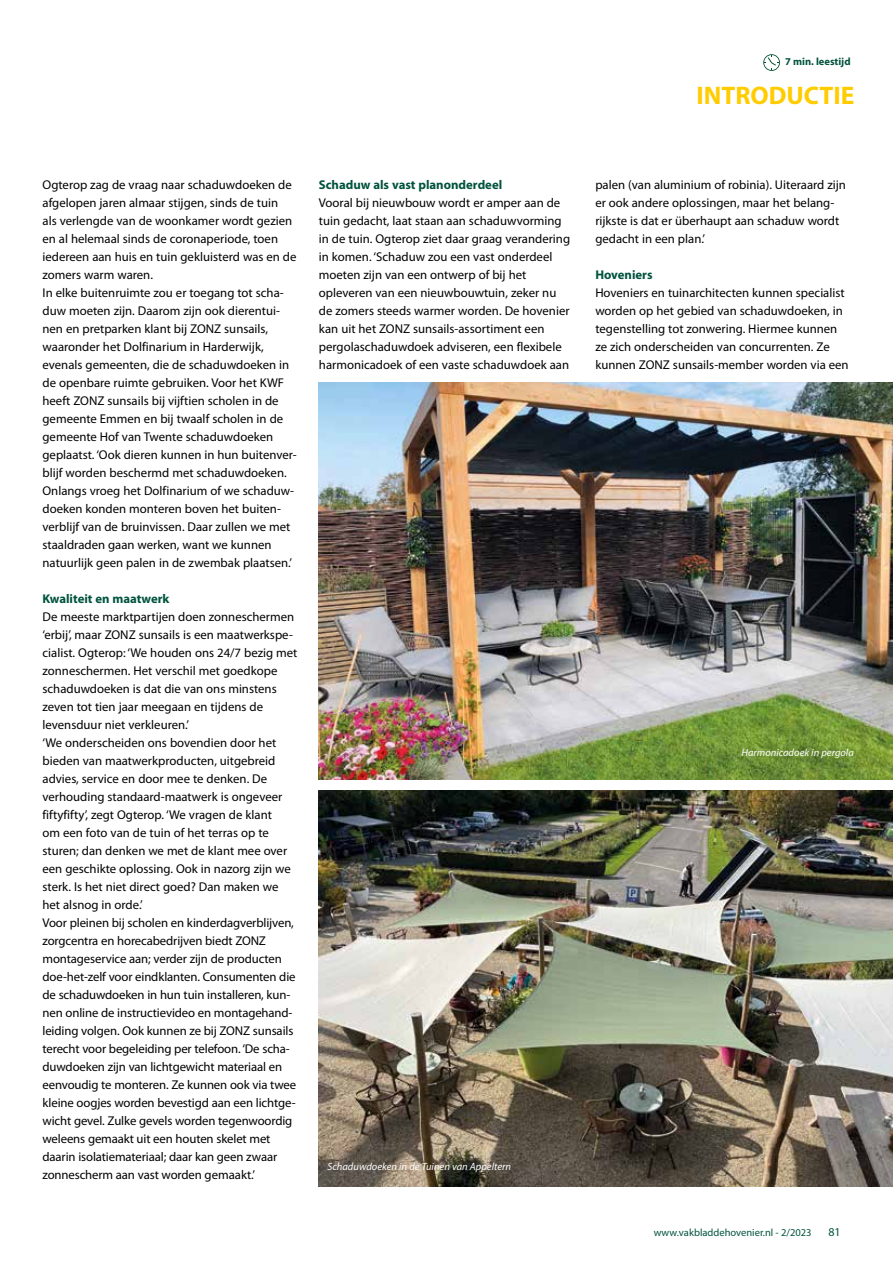
<style>
.page{position:relative;width:893px;height:1263px;background:#fff}
.page>*{position:absolute;margin:0;border:0;box-sizing:border-box;transform-origin:0 0}
.t1{font:700 25.5px "Myriad Pro";color:#fc0}
.t2{font:12.75px/18px "Myriad Pro";color:#000}
.t3{font:700 12.75px "Myriad Pro";color:#00533d}
.t4{font:12px "Myriad Pro";color:#00533d}
.t5{font:italic 10.5px "Myriad Pro";color:#fff}
.t6{font:10.5px "Myriad Pro";color:#00533d}
.t7{font:700 10.5px "Myriad Pro";color:#00533d}
</style>
<div class="page">
<img style="left:319px;top:383px;width:574px;height:396px">
<img style="left:319px;top:790px;width:574px;height:396px">
<svg style="left:763px;top:54px;width:17px;height:17px"></svg>
<p class="t7" style="left:785px;top:55px;width:67px">7 min. leestijd</p>
<h1 class="t1" style="left:697px;top:79px;width:159px">INTRODUCTIE</h1>
<p class="t2" style="left:43px;top:176px;width:256px">Ogterop zag de vraag naar schaduwdoeken de afgelopen jaren almaar stijgen, sinds de tuin<br>als verlengde van de woonkamer wordt gezien en al helemaal sinds de coronaperiode, toen iedereen aan huis en tuin gekluisterd was en de zomers warm waren.<br>In elke buitenruimte zou er toegang tot scha&shy;duw moeten zijn. Daarom zijn ook dierentui&shy;nen en pretparken klant bij ZONZ sunsails, waaronder het Dolfinarium in Harderwijk, evenals gemeenten, die de schaduwdoeken in de openbare ruimte gebruiken. Voor het KWF heeft ZONZ sunsails bij vijftien scholen in de gemeente Emmen en bij twaalf scholen in de gemeente Hof van Twente schaduwdoeken geplaatst. ‘Ook dieren kunnen in hun buitenver&shy;blijf worden beschermd met schaduwdoeken.<br>Onlangs vroeg het Dolfinarium of we schaduw&shy;doeken konden monteren boven het buiten&shy;verblijf van de bruinvissen. Daar zullen we met staaldraden gaan werken, want we kunnen natuurlijk geen palen in de zwembak plaatsen.’</p>
<p class="t3" style="left:43px;top:590px;width:129px">Kwaliteit en maatwerk</p>
<p class="t2" style="left:43px;top:608px;width:256px">De meeste marktpartijen doen zonneschermen ‘erbij’, maar ZONZ sunsails is een maatwerkspe&shy;cialist. Ogterop: ‘We houden ons 24/7 bezig met zonneschermen. Het verschil met goedkope schaduwdoeken is dat die van ons minstens zeven tot tien jaar meegaan en tijdens de levensduur niet verkleuren.’<br>‘We onderscheiden ons bovendien door het bieden van maatwerkproducten, uitgebreid advies, service en door mee te denken. De verhouding standaard-maatwerk is ongeveer fiftyfifty’, zegt Ogterop. ‘We vragen de klant<br>om een foto van de tuin of het terras op te sturen; dan denken we met de klant mee over een geschikte oplossing. Ook in nazorg zijn we sterk. Is het niet direct goed? Dan maken we het alsnog in orde.’<br>Voor pleinen bij scholen en kinderdagverblijven, zorgcentra en horecabedrijven biedt ZONZ montageservice aan; verder zijn de producten doe-het-zelf voor eindklanten. Consumenten die de schaduwdoeken in hun tuin installeren, kun&shy;nen online de instructievideo en montagehand&shy;leiding volgen. Ook kunnen ze bij ZONZ sunsails terecht voor begeleiding per telefoon. ‘De scha&shy;duwdoeken zijn van lichtgewicht materiaal en eenvoudig te monteren. Ze kunnen ook via twee kleine oogjes worden bevestigd aan een lichtge&shy;wicht gevel. Zulke gevels worden tegenwoordig weleens gemaakt uit een houten skelet met daarin isolatiemateriaal; daar kan geen zwaar zonnescherm aan vast worden gemaakt.’</p>
<p class="t3" style="left:319px;top:177px;width:185px">Schaduw als vast planonderdeel</p>
<p class="t2" style="left:319px;top:194px;width:253px">Vooral bij nieuwbouw wordt er amper aan de tuin gedacht, laat staan aan schaduwvorming in de tuin. Ogterop ziet daar graag verandering in komen. ‘Schaduw zou een vast onderdeel moeten zijn van een ontwerp of bij het opleveren van een nieuwbouwtuin, zeker nu de zomers steeds warmer worden. De hovenier kan uit het ZONZ sunsails-assortiment een pergolaschaduwdoek adviseren, een flexibele harmonicadoek of een vaste schaduwdoek aan</p>
<p class="t5" style="left:327px;top:1160px;width:185px">Schaduwdoeken in de Tuinen van Appeltern</p>
<p class="t2" style="left:595px;top:176px;width:252px">palen (van aluminium of robinia). Uiteraard zijn er ook andere oplossingen, maar het belang&shy;rijkste is dat er überhaupt aan schaduw wordt gedacht in een plan.’</p>
<p class="t3" style="left:595px;top:267px;width:59px">Hoveniers</p>
<p class="t2" style="left:595px;top:284px;width:255px">Hoveniers en tuinarchitecten kunnen specialist worden op het gebied van schaduwdoeken, in tegenstelling tot zonwering. Hiermee kunnen ze zich onderscheiden van concurrenten. Ze kunnen ZONZ sunsails-member worden via een</p>
<p class="t5" style="left:741px;top:746px;width:114px">Harmonicadoek in pergola</p>
<p class="t6" style="left:654px;top:1226px;width:159px">www.vakbladdehovenier.nl - 2/2023</p>
<p class="t4" style="left:828px;top:1224px;width:14px">81</p>
</div>
